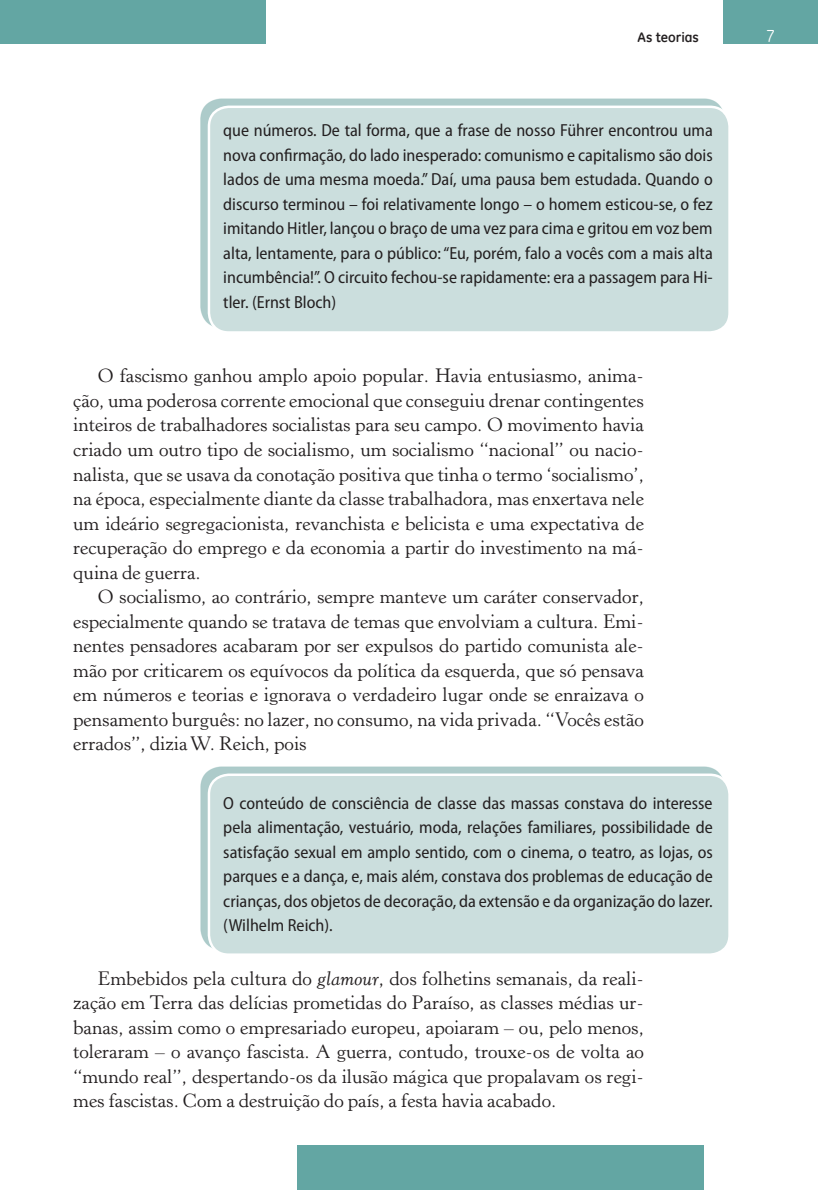
<style>
.page{position:relative;width:818px;height:1190px;background:#fff}
.page>*{position:absolute;margin:0;border:0;box-sizing:border-box;transform-origin:0 0}
.t1{font:19.25px/24.5px "Horley Old Style";color:#231f20;text-align:justify}
.t2{font:semi-condensed 17.5px/24.5px "Myriad Pro";color:#231f20;text-align:justify}
.t3{font:17.5px "GE Inspira";color:#fff}
.t4{font:700 14px "GE Inspira";color:#231f20}
.s1{font-style:italic}
</style>
<div class="page">
<div style="left:0;top:0;width:266px;height:44px;background:#63a6a3"></div>
<div style="left:723px;top:0;width:95px;height:44px;background:#63a6a3"></div>
<div style="left:297px;top:1144px;width:407px;height:45px;background:#63a6a3"></div>
<img style="left:201px;top:98px;width:521px;height:228px">
<div style="left:209px;top:107px;width:520px;height:225px;background:#cbdedd;border-radius:20px"></div>
<div style="left:208px;top:106px;width:522px;height:228px;border:2px solid #fff;border-radius:20px"></div>
<img style="left:201px;top:766px;width:521px;height:182px">
<div style="left:209px;top:774px;width:520px;height:180px;background:#cbdedd;border-radius:20px"></div>
<div style="left:208px;top:773px;width:522px;height:182px;border:2px solid #fff;border-radius:20px"></div>
<p class="t4" style="left:637px;top:28px;width:63px">As teorias</p>
<p class="t3" style="left:765px;top:25px;width:11px">7</p>
<p class="t2" style="left:223px;top:118px;width:491px">que números. De tal forma, que a frase de nosso Führer encontrou uma nova confirmação, do lado inesperado: comunismo e capitalismo são dois lados de uma mesma moeda.” Daí, uma pausa bem estudada. Quando o discurso terminou – foi relativamente longo – o homem esticou-se, o fez imitando Hitler, lançou o braço de uma vez para cima e gritou em voz bem alta, lentamente, para o público: “Eu, porém, falo a vocês com a mais alta incumbência!”. O circuito fechou-se rapidamente: era a passagem para Hi&shy;tler. (Ernst Bloch)</p>
<p class="t1" style="left:73px;top:364px;width:572px;text-indent:25px">O fascismo ganhou amplo apoio popular. Havia entusiasmo, anima&shy;ção, uma poderosa corrente emocional que conseguiu drenar contingentes inteiros de trabalhadores socialistas para seu campo. O movimento havia criado um outro tipo de socialismo, um socialismo “nacional” ou nacio&shy;nalista, que se usava da conotação positiva que tinha o termo ‘socialismo’, na época, especialmente diante da classe trabalhadora, mas enxertava nele um ideário segregacionista, revanchista e belicista e uma expectativa de recuperação do emprego e da economia a partir do investimento na má&shy;quina de guerra.</p>
<p class="t1" style="left:73px;top:585px;width:572px;text-indent:25px">O socialismo, ao contrário, sempre manteve um caráter conservador, especialmente quando se tratava de temas que envolviam a cultura. Emi&shy;nentes pensadores acabaram por ser expulsos do partido comunista ale&shy;mão por criticarem os equívocos da política da esquerda, que só pensava em números e teorias e ignorava o verdadeiro lugar onde se enraizava o pensamento burguês: no lazer, no consumo, na vida privada. “Vocês estão errados”, dizia W. Reich, pois</p>
<p class="t2" style="left:223px;top:790px;width:491px">O conteúdo de consciência de classe das massas constava do interesse pela alimentação, vestuário, moda, relações familiares, possibilidade de satisfação sexual em amplo sentido, com o cinema, o teatro, as lojas, os parques e a dança, e, mais além, constava dos problemas de educação de crianças, dos objetos de decoração, da extensão e da organização do lazer. (Wilhelm Reich).</p>
<p class="t1" style="left:73px;top:966px;width:572px;text-indent:25px">Embebidos pela cultura do <span class="s1">glamour</span>, dos folhetins semanais, da reali&shy;zação em Terra das delícias prometidas do Paraíso, as classes médias ur&shy;banas, assim como o empresariado europeu, apoiaram – ou, pelo menos, toleraram – o avanço fascista. A guerra, contudo, trouxe-os de volta ao “mundo real”, despertando-os da ilusão mágica que propalavam os regi&shy;mes fascistas. Com a destruição do país, a festa havia acabado.</p>
</div>
